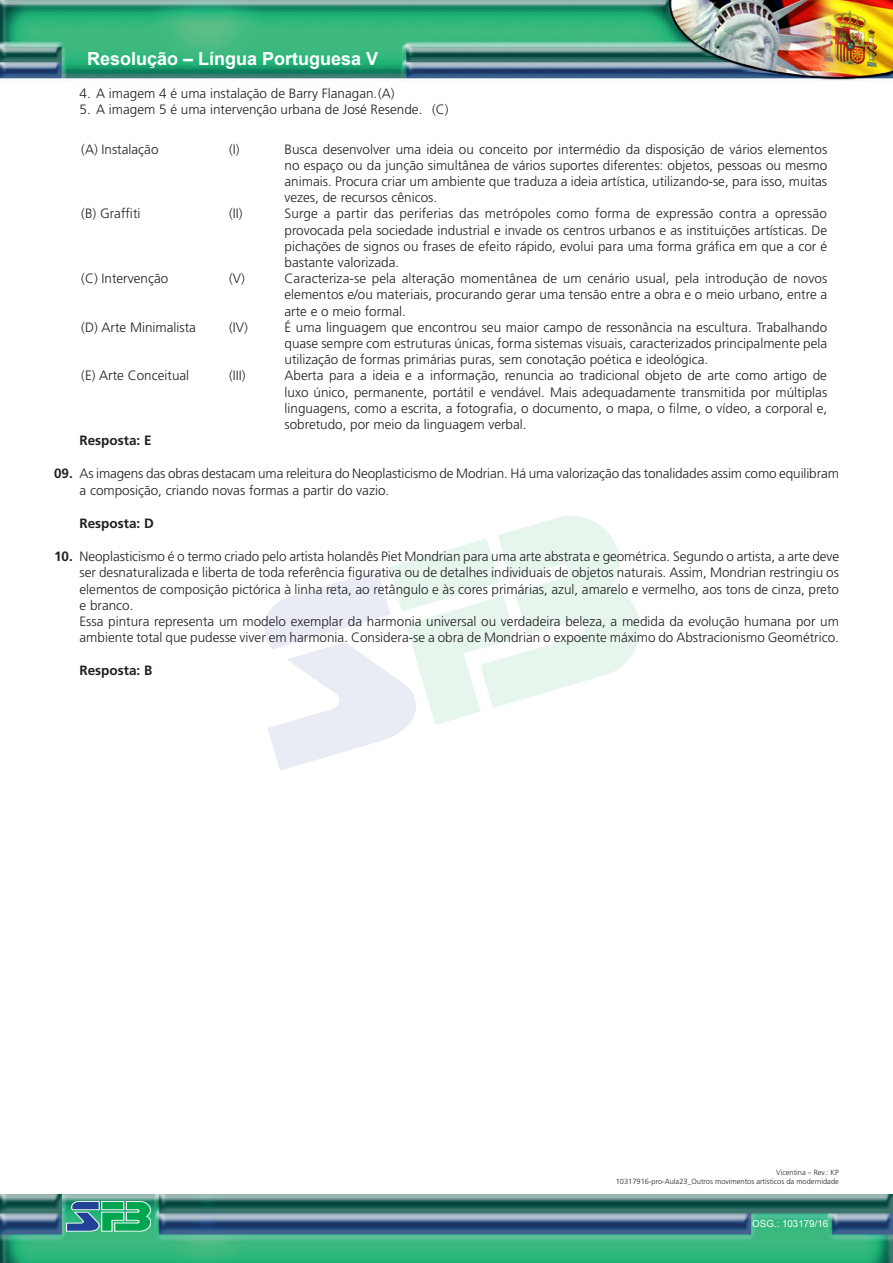
<style>
.page{position:relative;width:893px;height:1263px;background:#fff}
.page>*{position:absolute;margin:0;border:0;box-sizing:border-box;transform-origin:0 0}
.t1{font:700 18px "Arial";color:#fff}
.Exercício_resposta{font:300 13.5px/16.2px "Frutiger";color:#231f20;text-align:justify}
.Exercício_chamada{font:300 13.5px/16.2px "Frutiger";color:#231f20}
.Exercício_chamada-2{font:700 13.5px "Frutiger";color:#231f20}
.t2{font:9.75px "Arial";color:#fff}
.t3{font:300 7.5px "Frutiger";color:#231f20}
.s1{font-weight:700}
</style>
<div class="page">
<img style="left:0;top:1195px;width:893px;height:68px">
<svg style="left:66px;top:1201px;width:85px;height:30px"></svg>
<svg style="left:264px;top:516px;width:376px;height:255px"></svg>
<img style="left:0;top:0;width:892px;height:80px">
<h1 class="t1" style="left:87px;top:46px;width:293px">Resolução – Língua Portuguesa V</h1>
<p class="Exercício_resposta" style="left:80px;top:85px;width:317px">4. A imagem 4 é uma instalação de Barry Flanagan.(A)</p>
<p class="Exercício_resposta" style="left:80px;top:101px;width:371px">5. A imagem 5 é uma intervenção urbana de José Resende. (C)</p>
<p class="Exercício_resposta" style="left:81px;top:141px;width:79px">(A) Instalação</p>
<p class="Exercício_resposta" style="left:229px;top:141px;width:12px">(I)</p>
<p class="Exercício_resposta" style="left:284px;top:141px;width:544px">Busca desenvolver uma ideia ou conceito por intermédio da disposição de vários elementos no espaço ou da junção simultânea de vários suportes diferentes: objetos, pessoas ou mesmo animais. Procura criar um ambiente que traduza a ideia artística, utilizando-se, para isso, muitas vezes, de recursos cênicos.</p>
<p class="Exercício_resposta" style="left:284px;top:206px;width:544px">Surge a partir das periferias das metrópoles como forma de expressão contra a opressão provocada pela sociedade industrial e invade os centros urbanos e as instituições artísticas. De pichações de signos ou frases de efeito rápido, evolui para uma forma gráfica em que a cor é bastante valorizada.</p>
<p class="Exercício_resposta" style="left:284px;top:270px;width:544px">Caracteriza-se pela alteração momentânea de um cenário usual, pela introdução de novos elementos e/ou materiais, procurando gerar uma tensão entre a obra e o meio urbano, entre a arte e o meio formal.</p>
<p class="Exercício_resposta" style="left:284px;top:319px;width:544px">É uma linguagem que encontrou seu maior campo de ressonância na escultura. Trabalhando quase sempre com estruturas únicas, forma sistemas visuais, caracterizados principalmente pela utilização de formas primárias puras, sem conotação poética e ideológica.</p>
<p class="Exercício_resposta" style="left:284px;top:368px;width:544px">Aberta para a ideia e a informação, renuncia ao tradicional objeto de arte como artigo de luxo único, permanente, portátil e vendável. Mais adequadamente transmitida por múltiplas linguagens, como a escrita, a fotografia, o documento, o mapa, o filme, o vídeo, a corporal e, sobretudo, por meio da linguagem verbal.</p>
<p class="Exercício_resposta" style="left:81px;top:206px;width:61px">(B) Graffiti</p>
<p class="Exercício_resposta" style="left:229px;top:206px;width:15px">(II)</p>
<p class="Exercício_resposta" style="left:81px;top:270px;width:89px">(C) Intervenção</p>
<p class="Exercício_resposta" style="left:81px;top:319px;width:116px">(D) Arte Minimalista</p>
<p class="Exercício_resposta" style="left:81px;top:368px;width:110px">(E) Arte Conceitual</p>
<p class="Exercício_resposta" style="left:229px;top:270px;width:17px">(V)</p>
<p class="Exercício_resposta" style="left:229px;top:319px;width:20px">(IV)</p>
<p class="Exercício_resposta" style="left:229px;top:368px;width:18px">(III)</p>
<p class="Exercício_chamada-2" style="left:80px;top:433px;width:74px">Resposta: E</p>
<p class="Exercício_chamada" style="left:80px;top:466px;width:761px;text-indent:-26px"><span class="s1">09.</span> As imagens das obras destacam uma releitura do Neoplasticismo de Modrian. Há uma valorização das tonalidades assim como equilibram a composição, criando novas formas a partir do vazio.</p>
<p class="Exercício_chamada-2" style="left:80px;top:515px;width:76px">Resposta: D</p>
<p class="Exercício_chamada" style="left:80px;top:548px;width:761px;text-align:justify;text-indent:-26px"><span class="s1">10.</span> Neoplasticismo é o termo criado pelo artista holandês Piet Mondrian para uma arte abstrata e geométrica. Segundo o artista, a arte deve ser desnaturalizada e liberta de toda referência figurativa ou de detalhes individuais de objetos naturais. Assim, Mondrian restringiu os elementos de composição pictórica à linha reta, ao retângulo e às cores primárias, azul, amarelo e vermelho, aos tons de cinza, preto e branco.</p>
<p class="Exercício_chamada" style="left:80px;top:613px;width:761px">Essa pintura representa um modelo exemplar da harmonia universal ou verdadeira beleza, a medida da evolução humana por um ambiente total que pudesse viver em harmonia. Considera-se a obra de Mondrian o expoente máximo do Abstracionismo Geométrico.</p>
<p class="Exercício_chamada-2" style="left:80px;top:663px;width:74px">Resposta: B</p>
<p class="t3" style="left:776px;top:1168px;width:64px">Vicentina – Rev.: KP</p>
<p class="t3" style="left:616px;top:1177px;width:225px">10317916-pro-Aula23_Outros movimentos artísticos da modernidade</p>
<p class="t2" style="left:752px;top:1217px;width:77px">OSG.: 103179/16</p>
</div>
